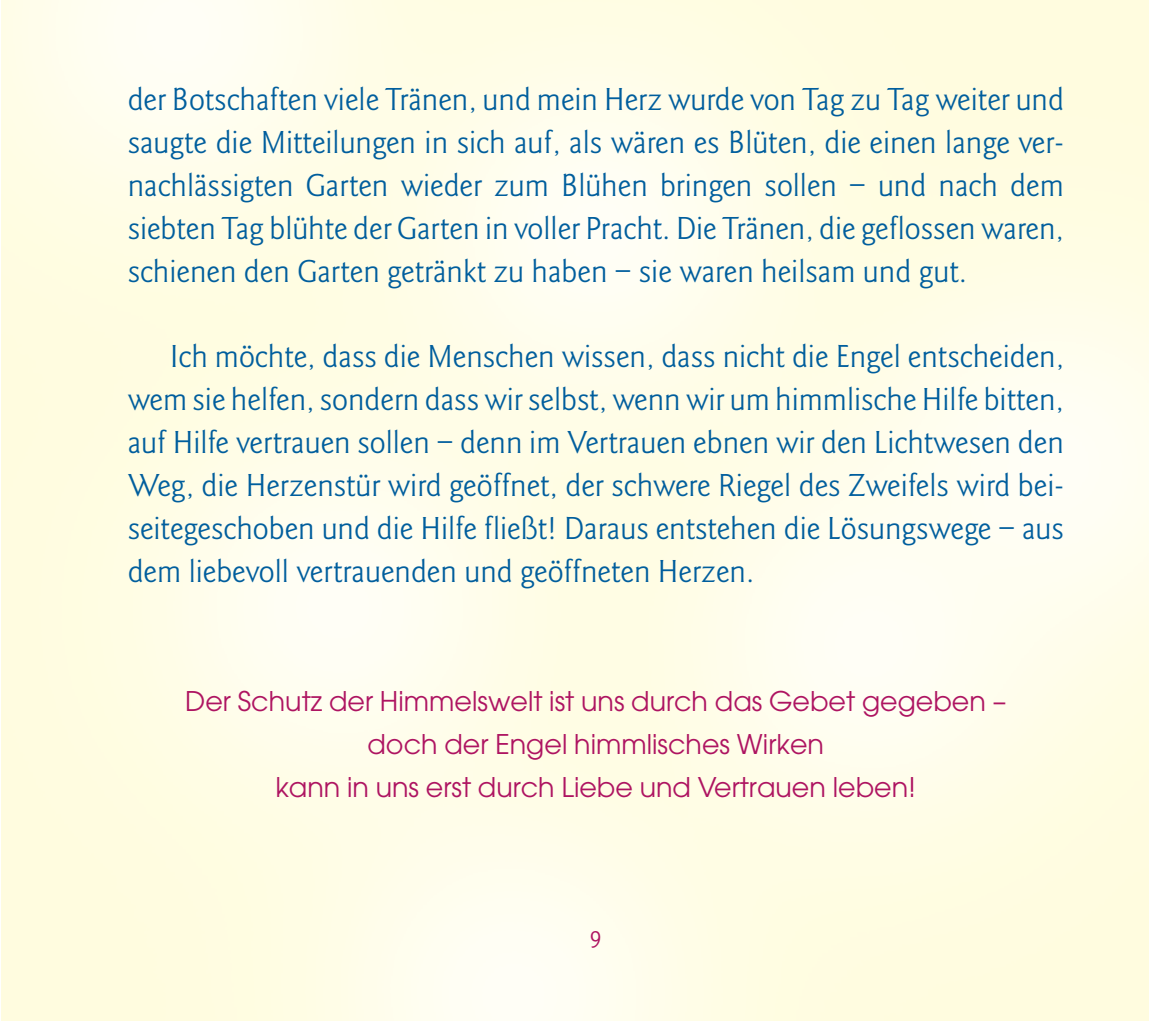
<style>
.page{position:relative;width:1149px;height:1021px;background:#fff}
.page>*{position:absolute;margin:0;border:0;box-sizing:border-box;transform-origin:0 0}
.t1{font:33px/42.9px "Goudy Sans";color:#005e9d;text-align:justify}
.t2{font:27px/42.9px "Avant Garde";color:#ae1461;text-align:center}
.t3{font:25.5px "Goudy Sans";color:#ae1461}
</style>
<div class="page">
<p class="t1" style="left:128px;top:80px;width:937px">der Botschaften viele Tränen, und mein Herz wurde von Tag zu Tag weiter und saugte die Mitteilungen in sich auf, als wären es Blüten, die einen lange ver&shy;nachlässigten Garten wieder zum Blühen bringen sollen – und nach dem siebten Tag blühte der Garten in voller Pracht. Die Tränen, die geflossen waren, schienen den Garten getränkt zu haben – sie waren heilsam und gut.</p>
<p class="t1" style="left:128px;top:337px;width:937px;text-indent:43px">Ich möchte, dass die Menschen wissen, dass nicht die Engel entscheiden, wem sie helfen, sondern dass wir selbst, wenn wir um himmlische Hilfe bitten, auf Hilfe vertrauen sollen – denn im Vertrauen ebnen wir den Lichtwesen den Weg, die Herzenstür wird geöffnet, der schwere Riegel des Zweifels wird bei&shy;seitegeschoben und die Hilfe fließt! Daraus entstehen die Lösungswege – aus dem liebevoll vertrauenden und geöffneten Herzen.</p>
<p class="t2" style="left:185px;top:682px;width:822px">Der Schutz der Himmelswelt ist uns durch das Gebet gegeben – doch der Engel himmlisches Wirken<br>kann in uns erst durch Liebe und Vertrauen leben!</p>
<p class="t3" style="left:589px;top:928px;width:13px">9</p>
</div>
